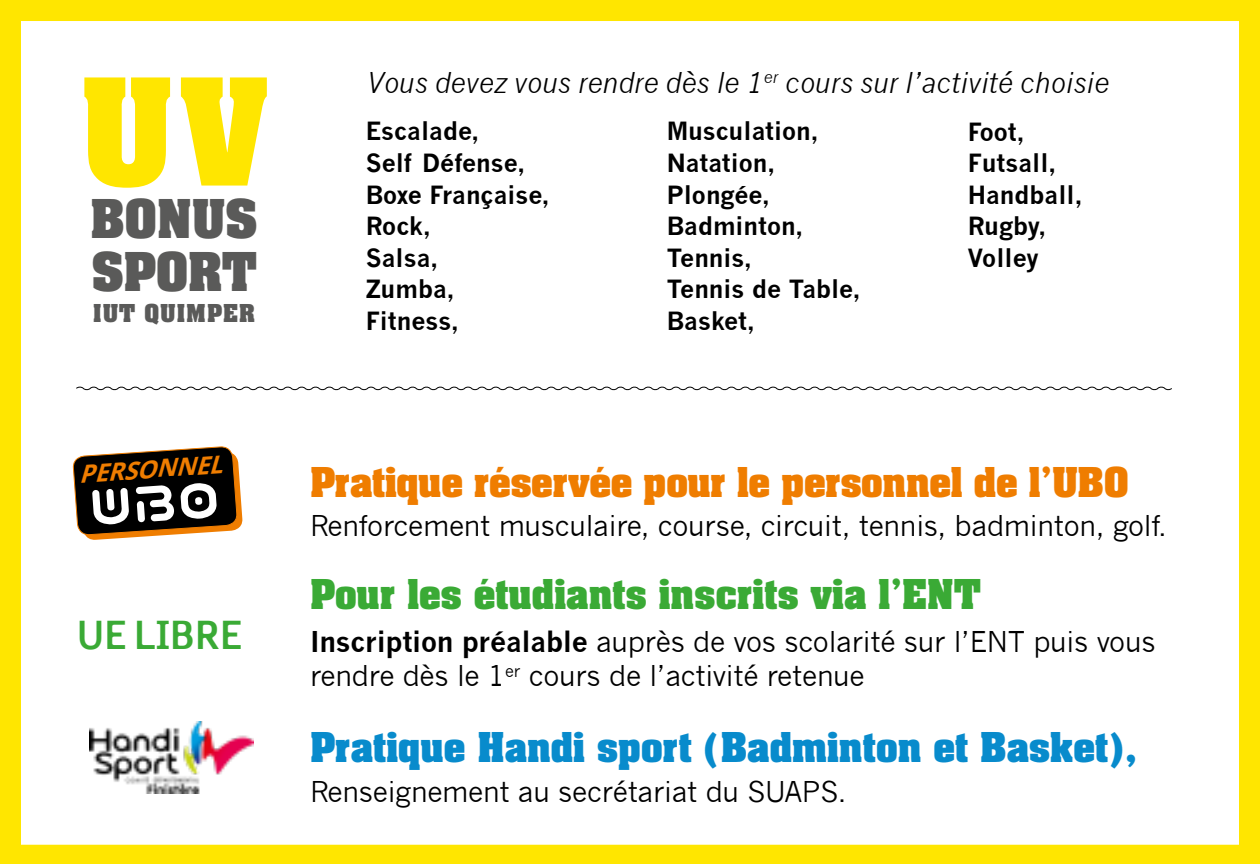
<style>
.page{position:relative;width:1260px;height:864px;background:#fff}
.page>*{position:absolute;margin:0;border:0;box-sizing:border-box;transform-origin:0 0}
.t1{font:700 126px "Aachen";color:#ffe600}
.t2{font:700 45.5px/52.5px "Aachen";letter-spacing:-.01em;color:#5a5a59}
.t3{font:700 42px "Focus LF";letter-spacing:-.01em;color:#3aaa35}
.t4{font:700 35px "Aachen";color:#088bcc}
.t5{font:700 35px "Aachen";letter-spacing:-.01em;color:#ef7d00}
.t6{font:700 35px "Aachen";color:#3aaa35}
.t7{font:28px/33.6px "News Gothic";letter-spacing:-.01em;color:#000}
.t8{font:italic 28px "News Gothic";color:#000}
.t9{font:700 24.5px/31.5px "News Gothic";color:#000}
.t10{font:italic 700 24.5px "Open Sans";color:#ef7d00}
.t11{font:700 21px "Aachen";letter-spacing:.05em;color:#5a5a59}
.s1{font-weight:700}
</style>
<div class="page">
<img style="left:90px;top:721px;width:164px;height:72px">
<svg style="left:73px;top:446px;width:170px;height:94px"></svg>
<svg style="left:76px;top:386px;width:1096px;height:5px"></svg>
<div style="left:0;top:0;width:1260px;height:863px;border:21px solid #ffe600"></div>
<h1 class="t1" style="left:80px;top:41px;width:189px">UV</h1>
<h2 class="t2" style="left:90px;top:191px;width:169px">BONUS<br>SPORT</h2>
<p class="t11" style="left:93px;top:298px;width:163px">IUT QUIMPER</p>
<p class="t8" style="left:366px;top:66px;width:745px">Vous devez vous rendre dès le 1<sup>er</sup> cours sur l’activité choisie</p>
<p class="t9" style="left:366px;top:115px;width:185px">Escalade,<br>Self Défense,<br>Boxe Française,<br>Rock,<br>Salsa,<br>Zumba,<br>Fitness,</p>
<p class="t9" style="left:667px;top:115px;width:195px">Musculation,<br>Natation,<br>Plongée,<br>Badminton,<br>Tennis,<br>Tennis de Table,<br>Basket,</p>
<p class="t9" style="left:968px;top:115px;width:116px">Foot,<br>Futsall,<br>Handball,<br>Rugby,<br>Volley</p>
<p class="t10" style="left:77px;top:456px;width:145px;rotate:-4deg">PERSONNEL</p>
<h3 class="t3" style="left:76px;top:608px;width:167px">UE LIBRE</h3>
<p class="t5" style="left:310px;top:457px;width:820px">Pratique réservée pour le personnel de l’UBO</p>
<p class="t7" style="left:310px;top:509px;width:858px">Renforcement musculaire, course, circuit, tennis, badminton, golf.</p>
<p class="t6" style="left:310px;top:568px;width:672px">Pour les étudiants inscrits via l’ENT</p>
<p class="t7" style="left:310px;top:625px;width:847px"><span class="s1">Inscription préalable</span> auprès de vos scolarité sur l’ENT puis vous rendre dès le 1<sup>er</sup> cours de l’activité retenue</p>
<p class="t4" style="left:310px;top:722px;width:829px">Pratique Handi sport (Badminton et Basket),</p>
<p class="t7" style="left:310px;top:774px;width:538px">Renseignement au secrétariat du SUAPS.</p>
</div>
